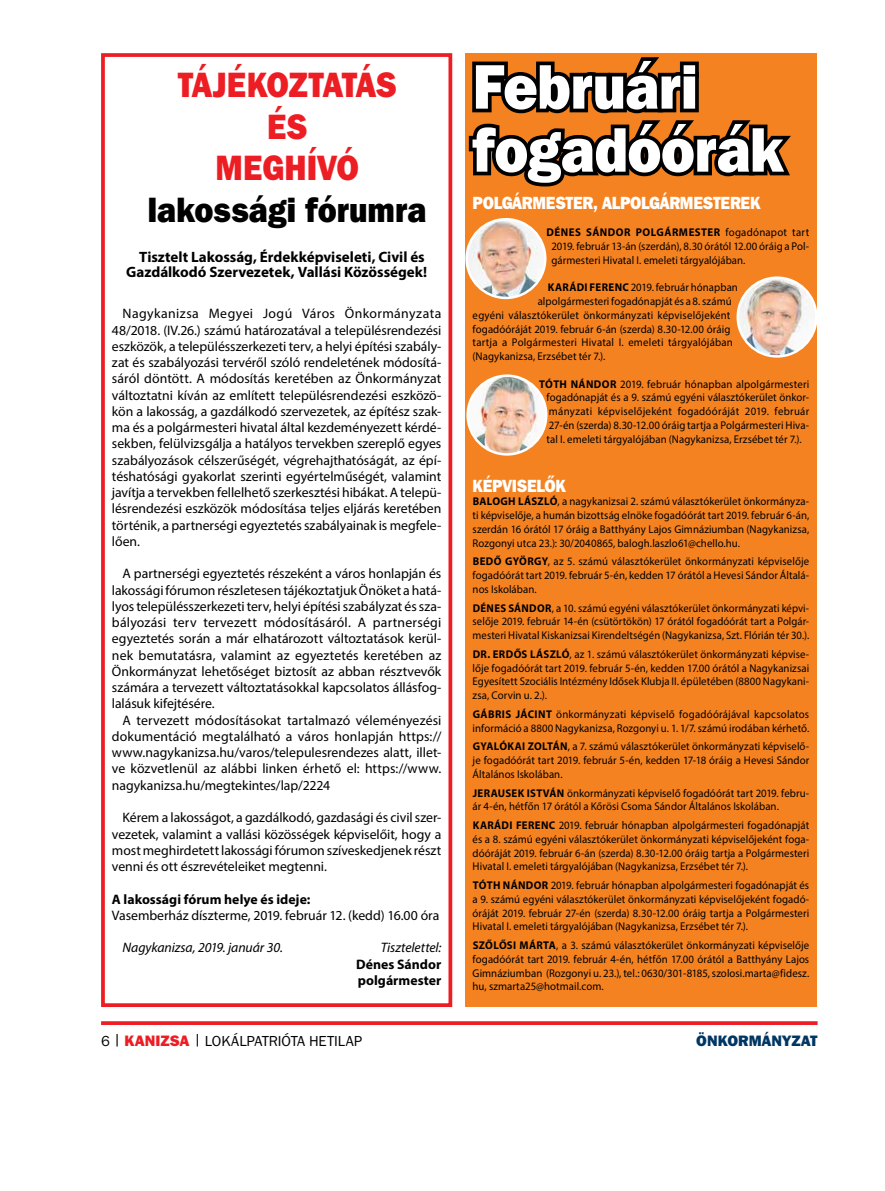
<style>
.page{position:relative;width:885px;height:1191px;background:#fff}
.page>*{position:absolute;margin:0;border:0;box-sizing:border-box;transform-origin:0 0}
.t1{font:62.5px/63px "Franklin Gothic Hv PFL";letter-spacing:-.01em;color:#fff;scale:.9 1}
.t2{font:35px/41.5px "Franklin Gothic Hv PFL";color:#000;scale:.9 1}
.t3{font:35px "Franklin Gothic Hv PFL";color:#ed1d24;scale:.9 1}
.t4{font:17.5px "Franklin Gothic Hv PFL";letter-spacing:-.02em;color:#fff;scale:.9 1}
.t5{font:700 15px/15px "Myriad Pro";color:#000;text-align:right}
.t6{font:15px "Franklin Gothic PFL";letter-spacing:-.01em;color:#000}
.t7{font:15px "Franklin Gothic Hv PFL";letter-spacing:.005em;color:#003663}
.t8{font:13.75px/16.2px "Myriad Pro";color:#000;text-align:justify}
.t9{font:700 13.75px/16.2px "Myriad Pro";letter-spacing:.005em;color:#000;text-align:justify}
.t10{font:italic 13.75px "Myriad Pro";letter-spacing:-.01em;color:#000}
.t11{font:11.25px/13.8px "Myriad Pro";letter-spacing:.005em;color:#000;text-align:justify;scale:.96 1}
.t12{font:11.25px/13.8px "Myriad Pro";letter-spacing:.005em;color:#000;text-align:justify;scale:.95 1}
.s1{color:#ed1d24}
.s2{font-weight:700}
.s3{font-weight:400;font-style:italic}
.s4{font-family:"Franklin Gothic Hv PFL";color:#ed1d24}
</style>
<div class="page">
<div style="left:465px;top:53px;width:351px;height:954px;background:#f58220"></div>
<svg style="left:468px;top:57px;width:323px;height:165px"></svg>
<img style="left:466px;top:219px;width:79px;height:79px;border-radius:39px">
<div style="left:465px;top:218px;width:81px;height:81px;border:2px solid #fff;border-radius:50%"></div>
<img style="left:737px;top:278px;width:78px;height:78px;border-radius:39px">
<div style="left:736px;top:276px;width:81px;height:82px;border:2px solid #fff;border-radius:50%"></div>
<img style="left:467px;top:376px;width:79px;height:78px;border-radius:39px">
<div style="left:466px;top:374px;width:81px;height:81px;border:2px solid #fff;border-radius:50%"></div>
<div style="left:101px;top:53px;width:351px;height:954px;border:4px solid #ed1d24"></div>
<svg style="left:101px;top:1021px;width:716px;height:4px;background:#ee2a31"></svg>
<p class="t3" style="left:178px;top:62px;width:166px">TÁJÉKOZTATÁS</p>
<p class="t3" style="left:267px;top:104px;width:23px">ÉS</p>
<p class="t3" style="left:215px;top:145px;width:26px">MEG</p>
<p class="t2" style="left:148px;top:146px;width:311px;text-indent:136px"><span class="s1">HÍVÓ<br></span>LAKOSSÁGI FÓRUMRA</p>
<p class="t5" style="left:126px;top:249px;width:302px">TISZTELT LAKOSSÁG, ÉRDEKKÉPVISELETI, CIVIL ÉS<br>GAZDÁLKODÓ SZERVEZETEK, VALLÁSI KÖZÖSSÉGEK!</p>
<p class="t8" style="left:112px;top:305px;width:331px;text-indent:11px">Nagykanizsa Megyei Jogú Város Önkormányzata 48/2018. (IV.26.) számú határozatával a településrendezési eszközök, a településszerkezeti terv, a helyi építési szabály&shy;zat és szabályozási tervéről szóló rendeletének módosítá&shy;sáról döntött. A módosítás keretében az Önkormányzat változtatni kíván az említett településrendezési eszközö&shy;kön a lakosság, a gazdálkodó szervezetek, az építész szak&shy;ma és a polgármesteri hivatal által kezdeményezett kérdé&shy;sekben, felülvizsgálja a hatályos tervekben szereplő egyes szabályozások célszerűségét, végrehajthatóságát, az épí&shy;téshatósági gyakorlat szerinti egyértelműségét, valamint javítja a tervekben fellelhető szerkesztési hibákat. A telepü&shy;lésrendezési eszközök módosítása teljes eljárás keretében történik, a partnerségi egyeztetés szabályainak is megfele&shy;lően.</p>
<p class="t8" style="left:122px;top:565px;width:320px">A partnerségi egyeztetés részeként a város honlapján és</p>
<p class="t8" style="left:112px;top:581px;width:331px">lakossági fórumon részletesen tájékoztatjuk Önöket a hatá-</p>
<p class="t8" style="left:112px;top:598px;width:331px">lyos településszerkezeti terv, helyi építési szabályzat és sza-</p>
<p class="t8" style="left:112px;top:614px;width:331px">bályozási terv tervezett módosításáról. A partnerségi</p>
<p class="t8" style="left:112px;top:630px;width:331px">egyeztetés során a már elhatározott változtatások kerül-</p>
<p class="t8" style="left:112px;top:646px;width:331px">nek bemutatásra, valamint az egyeztetés keretében az</p>
<p class="t8" style="left:112px;top:663px;width:331px">Önkormányzat lehetőséget biztosít az abban résztvevők</p>
<p class="t8" style="left:112px;top:679px;width:331px">számára a tervezett változtatásokkal kapcsolatos állásfog-</p>
<p class="t8" style="left:112px;top:695px;width:104px">lalásuk kifejtésére.</p>
<p class="t8" style="left:122px;top:711px;width:320px">A tervezett módosításokat tartalmazó véleményezési</p>
<p class="t8" style="left:112px;top:728px;width:331px">dokumentáció megtalálható a város honlapján https://</p>
<p class="t8" style="left:112px;top:744px;width:331px">www.nagykanizsa.hu/varos/telepulesrendezes alatt, illet-</p>
<p class="t8" style="left:112px;top:760px;width:331px">ve közvetlenül az alábbi linken érhető el: https://www.</p>
<p class="t8" style="left:112px;top:777px;width:220px">nagykanizsa.hu/megtekintes/lap/2224</p>
<p class="t8" style="left:112px;top:809px;width:331px;text-indent:11px">Kérem a lakosságot, a gazdálkodó, gazdasági és civil szer&shy;vezetek, valamint a vallási közösségek képviselőit, hogy a most meghirdetett lakossági fórumon szíveskedjenek részt venni és ott észrevételeiket megtenni.</p>
<p class="t8" style="left:112px;top:890px;width:329px"><span class="s2">A LAKOSSÁGI FÓRUM HELYE ÉS IDEJE:<br></span>Vasemberház díszterme, 2019. február 12. (kedd) 16.00 óra</p>
<p class="t10" style="left:122px;top:939px;width:162px">Nagykanizsa, 2019. január 30.</p>
<p class="t9" style="left:356px;top:939px;width:87px;text-indent:25px"><span class="s3">Tisztelettel:<br></span>DÉNES SÁNDOR POLGÁRMESTER</p>
<p class="t1" style="left:472px;top:54px;width:347px">FEBRUÁRI<br>FOGADÓÓRÁK</p>
<p class="t4" style="left:472px;top:191px;width:321px">POLGÁRMESTER, ALPOLGÁRMESTEREK</p>
<p class="t11" style="left:551px;top:226px;width:270px;text-indent:-5px"><span class="s2">DÉNES SÁNDOR POLGÁRMESTER</span> fogadónapot tart 2019. február 13-án (szerdán), 8.30 órától 12.00 óráig a Pol&shy;gármesteri Hivatal I. emeleti tárgyalójában.</p>
<p class="t11" style="left:547px;top:281px;width:199px"><span class="s2">KARÁDI FERENC</span> 2019. február hónapban</p>
<p class="t11" style="left:537px;top:294px;width:203px">alpolgármesteri fogadónapját és a 8. számú</p>
<p class="t11" style="left:472px;top:308px;width:270px">egyéni választókerület önkormányzati képviselőjeként</p>
<p class="t11" style="left:472px;top:322px;width:270px">fogadóóráját 2019. február 6-án (szerda) 8.30-12.00 óráig</p>
<p class="t11" style="left:472px;top:335px;width:272px">tartja a Polgármesteri Hivatal I. emeleti tárgyalójában</p>
<p class="t11" style="left:472px;top:349px;width:140px">(Nagykanizsa, Erzsébet tér 7.).</p>
<p class="t11" style="left:546px;top:377px;width:275px;text-indent:-7px"><span class="s2">TÓTH NÁNDOR</span> 2019. február hónapban alpolgármesteri fogadónapját és a 9. számú egyéni választókerület önkor&shy;mányzati képviselőjeként fogadóóráját 2019. február 27-én (szerda) 8.30-12.00 óráig tartja a Polgármesteri Hiva&shy;tal I. emeleti tárgyalójában (Nagykanizsa, Erzsébet tér 7.).</p>
<p class="t4" style="left:472px;top:474px;width:105px">KÉPVISELŐK</p>
<p class="t11" style="left:472px;top:494px;width:352px"><span class="s2">BALOGH LÁSZLÓ</span>, a nagykanizsai 2. számú választókerület önkormányza&shy;ti képviselője, a humán bizottság elnöke fogadóórát tart 2019. február 6-án, szerdán 16 órától 17 óráig a Batthyány Lajos Gimnáziumban (Nagykanizsa, Rozgonyi utca 23.): 30/2040865, balogh.laszlo61@chello.hu.</p>
<p class="t11" style="left:472px;top:554px;width:352px"><span class="s2">BEDŐ GYÖRGY</span>, az 5. számú választókerület önkormányzati képviselője fogadóórát tart 2019. február 5-én, kedden 17 órától a Hevesi Sándor Általá&shy;nos Iskolában.</p>
<p class="t12" style="left:472px;top:601px;width:355px"><span class="s2">DÉNES SÁNDOR</span>, a 10. számú egyéni választókerület önkormányzati képvi&shy;selője 2019. február 14-én (csütörtökön) 17 órától fogadóórát tart a Polgár&shy;mesteri Hivatal Kiskanizsai Kirendeltségén (Nagykanizsa, Szt. Flórián tér 30.).</p>
<p class="t11" style="left:472px;top:647px;width:352px"><span class="s2">DR. ERDŐS LÁSZLÓ</span>, az 1. számú választókerület önkormányzati képvise&shy;lője fogadóórát tart 2019. február 5-én, kedden 17.00 órától a Nagykanizsai Egyesített Szociális Intézmény Idősek Klubja II. épületében (8800 Nagykani&shy;zsa, Corvin u. 2.).</p>
<p class="t11" style="left:472px;top:707px;width:352px"><span class="s2">GÁBRIS JÁCINT</span> önkormányzati képviselő fogadóórájával kapcsolatos információ a 8800 Nagykanizsa, Rozgonyi u. 1. 1/7. számú irodában kérhető.</p>
<p class="t11" style="left:472px;top:739px;width:352px"><span class="s2">GYALÓKAI ZOLTÁN</span>, a 7. számú választókerület önkormányzati képviselő&shy;je fogadóórát tart 2019. február 5-én, kedden 17-18 óráig a Hevesi Sándor Általános Iskolában.</p>
<p class="t11" style="left:472px;top:786px;width:352px"><span class="s2">JERAUSEK ISTVÁN</span> önkormányzati képviselő fogadóórát tart 2019. febru&shy;ár 4-én, hétfőn 17 órától a Kőrösi Csoma Sándor Általános Iskolában.</p>
<p class="t11" style="left:472px;top:818px;width:352px"><span class="s2">KARÁDI FERENC</span> 2019. február hónapban alpolgármesteri fogadónapját és a 8. számú egyéni választókerület önkormányzati képviselőjeként foga&shy;dóóráját 2019. február 6-án (szerda) 8.30-12.00 óráig tartja a Polgármesteri Hivatal I. emeleti tárgyalójában (Nagykanizsa, Erzsébet tér 7.).</p>
<p class="t11" style="left:472px;top:878px;width:352px"><span class="s2">TÓTH NÁNDOR</span> 2019. február hónapban alpolgármesteri fogadónapját és a 9. számú egyéni választókerület önkormányzati képviselőjeként fogadó&shy;óráját 2019. február 27-én (szerda) 8.30-12.00 óráig tartja a Polgármesteri Hivatal I. emeleti tárgyalójában (Nagykanizsa, Erzsébet tér 7.).</p>
<p class="t11" style="left:472px;top:938px;width:352px"><span class="s2">SZŐLŐSI MÁRTA</span>, a 3. számú választókerület önkormányzati képviselője fogadóórát tart 2019. február 4-én, hétfőn 17.00 órától a Batthyány Lajos Gimnáziumban (Rozgonyi u. 23.), tel.: 0630/301-8185, szolosi.marta@fidesz. hu, szmarta25@hotmail.com.</p>
<p class="t6" style="left:101px;top:1032px;width:262px">6 | <span class="s4">KANIZSA</span> | LOKÁLPATRIÓTA HETILAP</p>
<p class="t7" style="left:696px;top:1030px;width:123px">ÖNKORMÁNYZAT</p>
</div>
